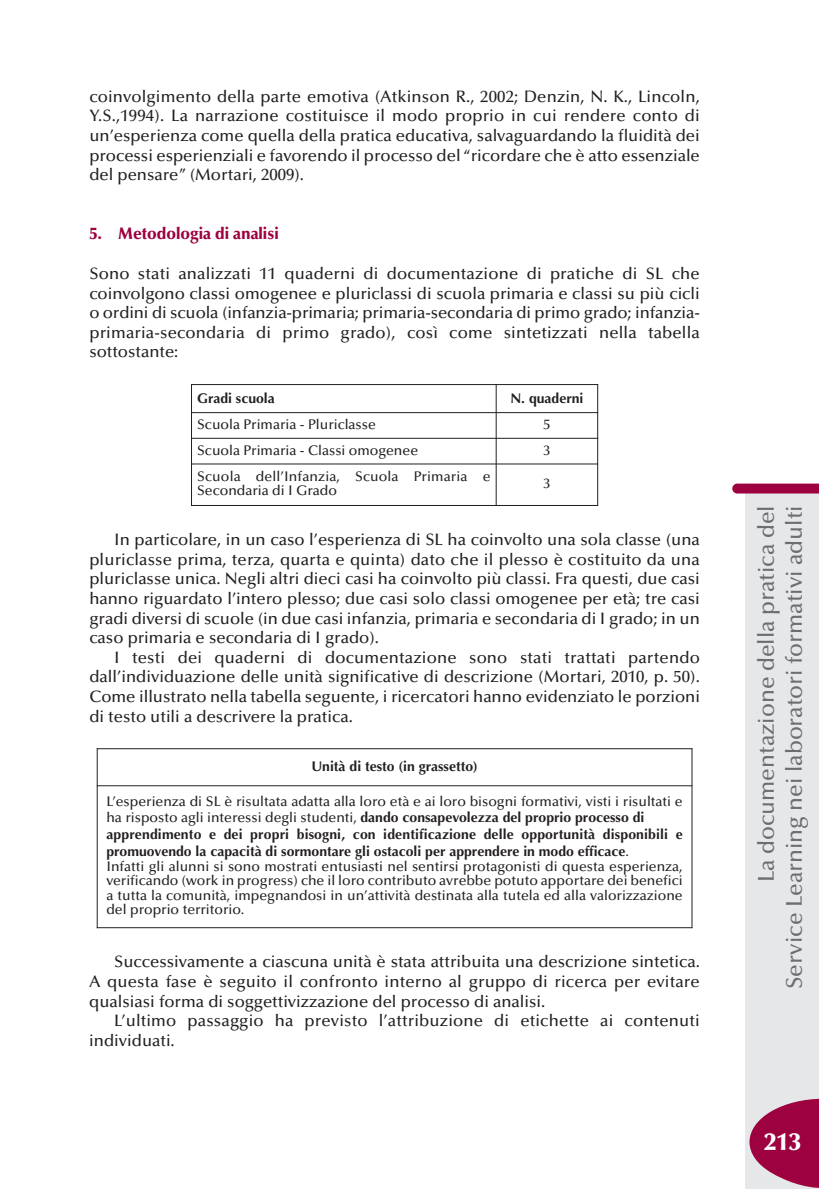
<style>
.page{position:relative;width:819px;height:1191px;background:#fff}
.page>*{position:absolute;margin:0;border:0;box-sizing:border-box;transform-origin:0 0}
.t1{font:900 24.5px "Optima";color:#fff}
.t2{font:500 22.75px/28px "Optima";color:#6c6d70;text-align:right}
.t3{font:500 16.62px/19.6px "Optima";color:#231f20;text-align:justify}
.t4{font:900 16.62px "Optima";color:#9d0140;scale:.95 1}
.t5{font:500 14px/14.5px "Optima";color:#231f20}
.t6{font:700 14px/16.8px "Optima";color:#231f20}
.s1{font-weight:500}
</style>
<div class="page">
<hr style="left:191px;top:384px;width:1px;height:122px;background:#231f20">
<hr style="left:495px;top:384px;width:1px;height:122px;background:#231f20">
<hr style="left:597px;top:384px;width:1px;height:122px;background:#231f20">
<hr style="left:191px;top:384px;width:407px;height:1px;background:#231f20">
<hr style="left:191px;top:412px;width:407px;height:1px;background:#231f20">
<hr style="left:191px;top:438px;width:407px;height:1px;background:#231f20">
<hr style="left:191px;top:463px;width:407px;height:1px;background:#231f20">
<hr style="left:191px;top:505px;width:407px;height:1px;background:#231f20">
<hr style="left:97px;top:748px;width:1px;height:180px;background:#231f20">
<hr style="left:691px;top:748px;width:1px;height:180px;background:#231f20">
<hr style="left:97px;top:748px;width:595px;height:1px;background:#231f20">
<hr style="left:97px;top:785px;width:595px;height:1px;background:#231f20">
<hr style="left:97px;top:927px;width:595px;height:1px;background:#231f20">
<div style="left:745px;top:491px;width:74px;height:697px;background:#e6e7e9"></div>
<svg style="left:732px;top:483px;width:87px;height:10px"></svg>
<svg style="left:749px;top:1098px;width:70px;height:90px"></svg>
<p class="t3" style="left:89px;top:88px;width:612px">coinvolgimento della parte emotiva (Atkinson R., 2002; Denzin, N. K., Lincoln, Y.S.,1994). La narrazione costituisce il modo proprio in cui rendere conto di un’esperienza come quella della pratica educativa, salvaguardando la fluidità dei processi esperienziali e favorendo il processo del “ricordare che è atto essenziale del pensare” (Mortari, 2009).</p>
<p class="t4" style="left:89px;top:227px;width:201px">5. Metodologia di analisi</p>
<p class="t3" style="left:89px;top:265px;width:612px">Sono stati analizzati 11 quaderni di documentazione di pratiche di SL che coinvolgono classi omogenee e pluriclassi di scuola primaria e classi su più cicli o ordini di scuola (infanzia-primaria; primaria-secondaria di primo grado; infanzia&shy;primaria-secondaria di primo grado), così come sintetizzati nella tabella sottostante:</p>
<p class="t6" style="left:197px;top:390px;width:79px">Gradi scuola</p>
<p class="t6" style="left:510px;top:390px;width:75px">N. quaderni</p>
<p class="t5" style="left:197px;top:418px;width:180px">Scuola Primaria - Pluriclasse</p>
<p class="t5" style="left:543px;top:418px;width:8px">5</p>
<p class="t5" style="left:197px;top:444px;width:222px">Scuola Primaria - Classi omogenee</p>
<p class="t5" style="left:543px;top:444px;width:8px">3</p>
<p class="t5" style="left:197px;top:470px;width:295px">Scuola dell’Infanzia, Scuola Primaria e<br>Secondaria di I Grado</p>
<p class="t5" style="left:543px;top:477px;width:8px">3</p>
<p class="t3" style="left:89px;top:531px;width:612px;text-indent:25px">In particolare, in un caso l’esperienza di SL ha coinvolto una sola classe (una pluriclasse prima, terza, quarta e quinta) dato che il plesso è costituito da una pluriclasse unica. Negli altri dieci casi ha coinvolto più classi. Fra questi, due casi hanno riguardato l’intero plesso; due casi solo classi omogenee per età; tre casi gradi diversi di scuole (in due casi infanzia, primaria e secondaria di I grado; in un caso primaria e secondaria di I grado).</p>
<p class="t3" style="left:89px;top:649px;width:612px;text-indent:25px">I testi dei quaderni di documentazione sono stati trattati partendo dall’individuazione delle unità significative di descrizione (Mortari, 2010, p. 50).<br>Come illustrato nella tabella seguente, i ricercatori hanno evidenziato le porzioni di testo utili a descrivere la pratica.</p>
<p class="t6" style="left:311px;top:758px;width:168px">Unità di testo (in grassetto)</p>
<p class="t6" style="left:106px;top:792px;width:578px"><span class="s1">L’esperienza di SL è risultata adatta alla loro età e ai loro bisogni formativi, visti i risultati e ha risposto agli interessi degli studenti,</span> dando consapevolezza del proprio processo di apprendimento e dei propri bisogni, con identificazione delle opportunità disponibili e promuovendo la capacità di sormontare gli ostacoli per apprendere in modo efficace<span class="s1">.</span></p>
<p class="t5" style="left:106px;top:860px;width:578px;text-align:justify">Infatti gli alunni si sono mostrati entusiasti nel sentirsi protagonisti di questa esperienza, verificando (work in progress) che il loro contributo avrebbe potuto apportare dei benefici a tutta la comunità, impegnandosi in un’attività destinata alla tutela ed alla valorizzazione del proprio territorio.</p>
<p class="t3" style="left:89px;top:953px;width:612px;text-indent:25px">Successivamente a ciascuna unità è stata attribuita una descrizione sintetica.<br>A questa fase è seguito il confronto interno al gruppo di ricerca per evitare qualsiasi forma di soggettivizzazione del processo di analisi.</p>
<p class="t3" style="left:89px;top:1012px;width:612px;text-indent:25px">L’ultimo passaggio ha previsto l’attribuzione di etichette ai contenuti individuati.</p>
<h2 class="t2" style="left:754px;top:989px;width:485px;rotate:-90deg">La documentazione della pratica del<br>Service Learning nei laboratori formativi adulti</h2>
<h1 class="t1" style="left:764px;top:1131px;width:38px">213</h1>
</div>
